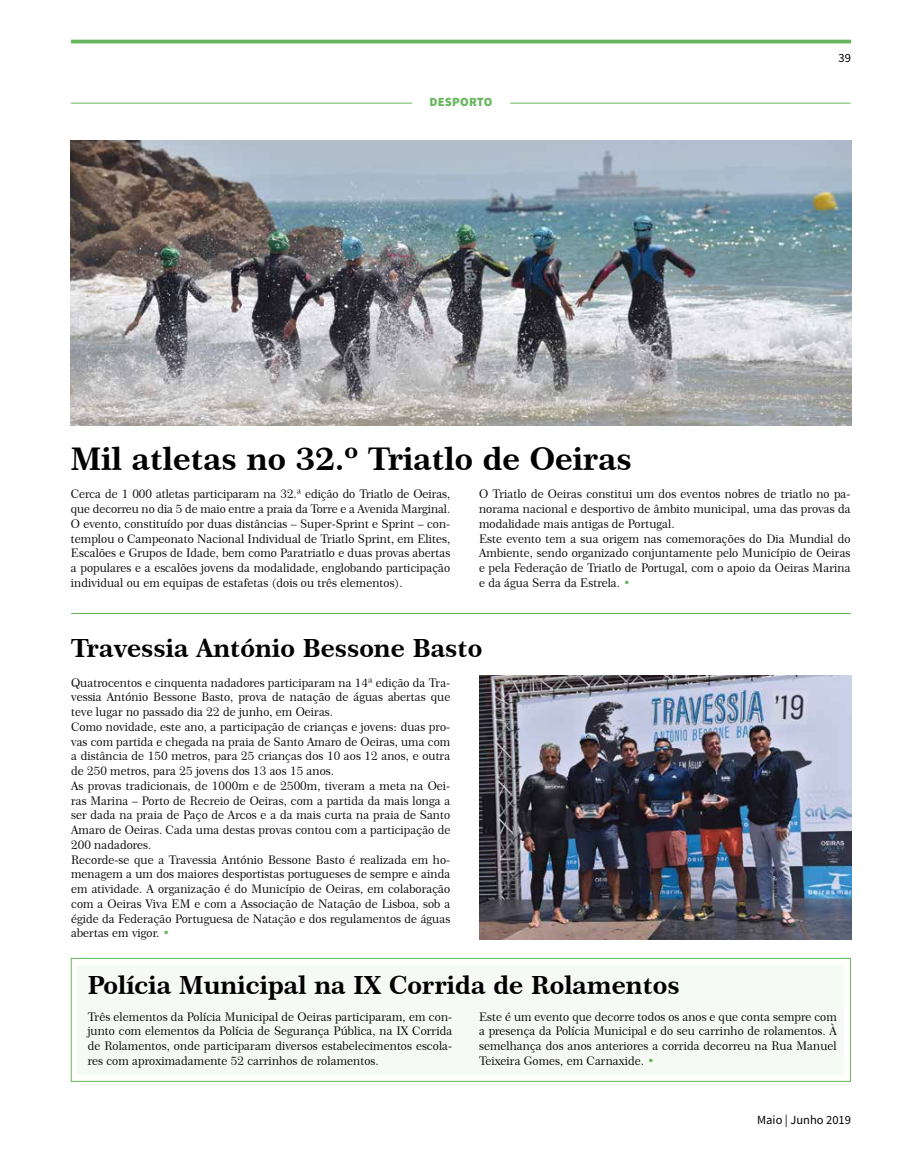
<style>
.page{position:relative;width:922px;height:1170px;background:#fff}
.page>*{position:absolute;margin:0;border:0;box-sizing:border-box;transform-origin:0 0}
.t1{font:31.25px "Century 751 BT Bold B";color:#000}
.t2{font:25px "Century 751 BT Bold B";color:#000}
.t3{font:12.5px "Source Sans Pro";color:#000}
.t4{font:900 12.5px "Source Sans Pro";letter-spacing:.02em;color:#66b65d}
.t5{font:11.88px/14.8px "Century 751 BT Roman B";color:#000;text-align:justify}
.s1{font-family:"Century 751 BT Bold B";color:#66b65d}
</style>
<div class="page">
<hr style="left:71px;top:40px;width:779px;height:3px;background:#66b65d">
<hr style="left:71px;top:103px;width:341px;height:1px;background:#66b65d">
<hr style="left:510px;top:103px;width:340px;height:1px;background:#66b65d">
<div style="left:71px;top:958px;width:779px;height:123px;border:1px solid #66b65d"></div>
<div style="left:78px;top:964px;width:765px;height:110px;background:#f6faf4"></div>
<hr style="left:71px;top:613px;width:779px;height:1px;background:#66b65d">
<img style="left:71px;top:140px;width:779px;height:285px">
<img style="left:479px;top:675px;width:371px;height:264px">
<p class="t4" style="left:429px;top:94px;width:65px">DESPORTO</p>
<h1 class="t1" style="left:71px;top:440px;width:562px">Mil atletas no 32.º Triatlo de Oeiras</h1>
<p class="t3" style="left:838px;top:50px;width:14px">39</p>
<p class="t5" style="left:71px;top:486px;width:381px">Cerca de 1 000 atletas participaram na 32.ª edição do Triatlo de Oeiras, que decorreu no dia 5 de maio entre a praia da Torre e a Avenida Marginal.<br>O evento, constituído por duas distâncias – Super-Sprint e Sprint – con&shy;templou o Campeonato Nacional Individual de Triatlo Sprint, em Elites, Escalões e Grupos de Idade, bem como Paratriatlo e duas provas abertas a populares e a escalões jovens da modalidade, englobando participação individual ou em equipas de estafetas (dois ou três elementos).</p>
<p class="t5" style="left:479px;top:486px;width:373px;text-align:left">O Triatlo de Oeiras constitui um dos eventos nobres de triatlo no pa&shy;norama nacional e desportivo de âmbito municipal, uma das provas da modalidade mais antigas de Portugal.<br>Este evento tem a sua origem nas comemorações do Dia Mundial do Ambiente, sendo organizado conjuntamente pelo Município de Oeiras e pela Federação de Triatlo de Portugal, com o apoio da Oeiras Marina e da água Serra da Estrela. <span class="s1">•</span></p>
<h2 class="t2" style="left:71px;top:632px;width:413px">Travessia António Bessone Basto</h2>
<p class="t5" style="left:71px;top:674px;width:380px;text-align:left">Quatrocentos e cinquenta nadadores participaram na 14ª edição da Tra&shy;vessia António Bessone Basto, prova de natação de águas abertas que teve lugar no passado dia 22 de junho, em Oeiras.<br>Como novidade, este ano, a participação de crianças e jovens: duas pro&shy;vas com partida e chegada na praia de Santo Amaro de Oeiras, uma com a distância de 150 metros, para 25 crianças dos 10 aos 12 anos, e outra de 250 metros, para 25 jovens dos 13 aos 15 anos.<br>As provas tradicionais, de 1000m e de 2500m, tiveram a meta na Oei&shy;ras Marina – Porto de Recreio de Oeiras, com a partida da mais longa a ser dada na praia de Paço de Arcos e a da mais curta na praia de Santo Amaro de Oeiras. Cada uma destas provas contou com a participação de 200 nadadores.<br>Recorde-se que a Travessia António Bessone Basto é realizada em ho&shy;menagem a um dos maiores desportistas portugueses de sempre e ainda em atividade. A organização é do Município de Oeiras, em colaboração com a Oeiras Viva EM e com a Associação de Natação de Lisboa, sob a égide da Federação Portuguesa de Natação e dos regulamentos de águas abertas em vigor. <span class="s1">•</span></p>
<h2 class="t2" style="left:88px;top:969px;width:593px">Polícia Municipal na IX Corrida de Rolamentos</h2>
<p class="t5" style="left:88px;top:1008px;width:366px">Três elementos da Polícia Municipal de Oeiras participaram, em con&shy;junto com elementos da Polícia de Segurança Pública, na IX Corrida de Rolamentos, onde participaram diversos estabelecimentos escola&shy;res com aproximadamente 52 carrinhos de rolamentos.</p>
<p class="t5" style="left:479px;top:1008px;width:359px">Este é um evento que decorre todos os anos e que conta sempre com a presença da Polícia Municipal e do seu carrinho de rolamentos. À semelhança dos anos anteriores a corrida decorreu na Rua Manuel Teixeira Gomes, em Carnaxide. <span class="s1">•</span></p>
<p class="t3" style="left:757px;top:1112px;width:95px">Maio | Junho 2019</p>
</div>
